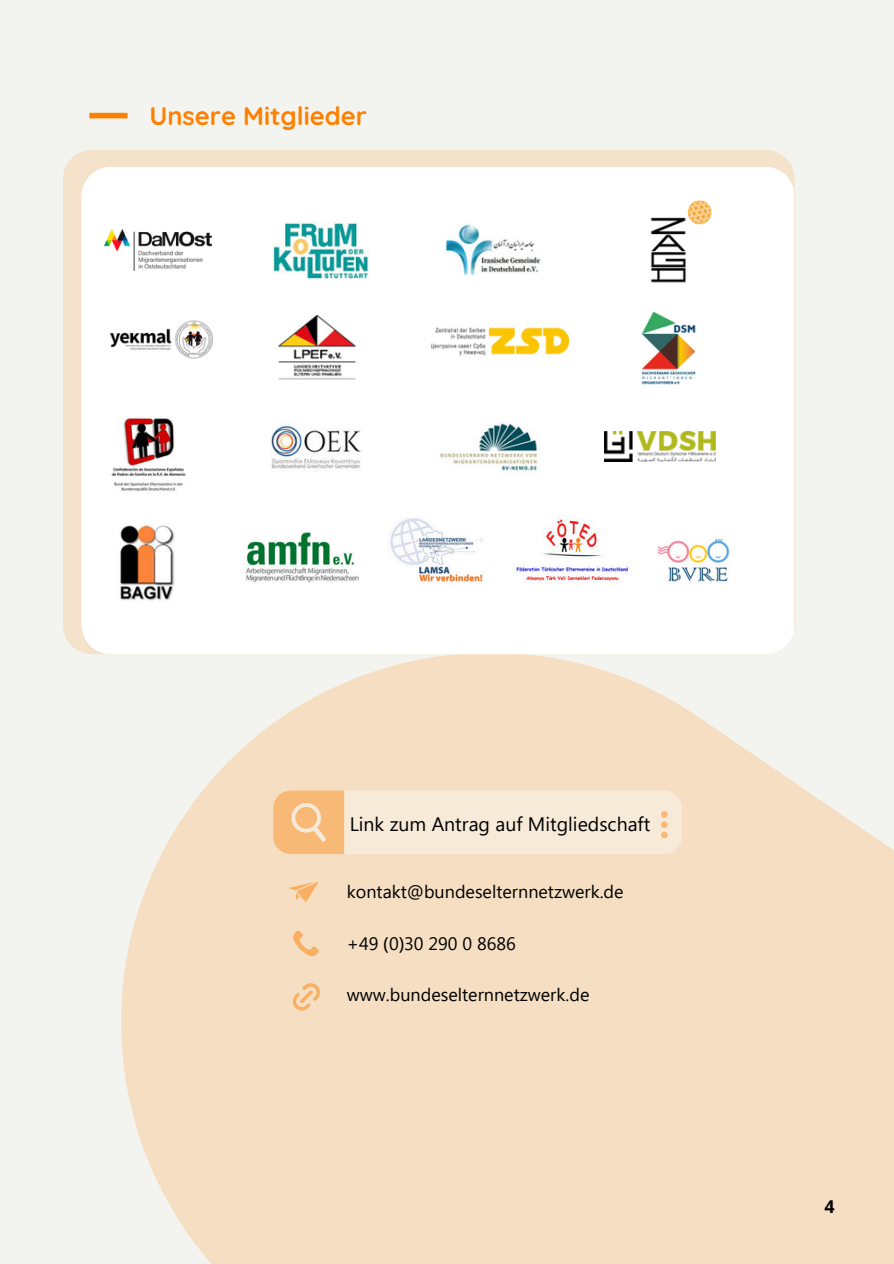
<style>
.page{position:relative;width:894px;height:1264px;background:#fff}
.page>*{position:absolute;margin:0;border:0;box-sizing:border-box;transform-origin:0 0}
.t1{font:700 25.5px "Quicksand";color:#ff8000}
.t2{font:19.5px "Segoe UI";color:#000}
.t3{font:18px "Segoe UI";color:#000}
.t4{font:700 18px "Segoe UI";color:#000}
.s1{font-family:"Noto Sans"}
</style>
<div class="page">
<div style="left:0;top:0;width:893px;height:1263px;background:#f3f4ef"></div>
<div style="left:89px;top:113px;width:38px;height:5px;background:#ff8000"></div>
<svg style="left:91px;top:602px;width:802px;height:661px;fill:#f5dec2"></svg>
<div style="left:63px;top:150px;width:731px;height:504px;background:#f4e2cb"></div>
<div style="left:81px;top:167px;width:712px;height:487px;background:#fff"></div>
<img style="left:116px;top:523px;width:61px;height:79px">
<img style="left:231px;top:511px;width:498px;height:91px">
<img style="left:110px;top:410px;width:78px;height:85px">
<img style="left:265px;top:422px;width:102px;height:49px">
<img style="left:428px;top:410px;width:123px;height:76px">
<img style="left:105px;top:229px;width:107px;height:42px">
<img style="left:273px;top:222px;width:96px;height:56px">
<img style="left:446px;top:214px;width:102px;height:71px">
<img style="left:604px;top:431px;width:111px;height:31px">
<img style="left:105px;top:315px;width:113px;height:54px">
<img style="left:648px;top:199px;width:66px;height:86px">
<img style="left:431px;top:324px;width:137px;height:35px">
<img style="left:622px;top:304px;width:93px;height:91px">
<img style="left:278px;top:315px;width:84px;height:70px">
<div style="left:273px;top:790px;width:408px;height:64px;background:#f8ead9;border-radius:18px"></div>
<svg style="left:273px;top:790px;width:71px;height:64px;background:#f7be81"></svg>
<svg style="left:661px;top:811px;width:6px;height:27px"></svg>
<svg style="left:292px;top:983px;width:28px;height:27px"></svg>
<svg style="left:288px;top:881px;width:30px;height:21px"></svg>
<svg style="left:293px;top:930px;width:26px;height:26px"></svg>
<p class="t1" style="left:149px;top:100px;width:219px">Unsere Mitglieder</p>
<p class="t2" style="left:349px;top:810px;width:302px">Link zum Antrag auf Mitgliedschaft</p>
<p class="t3" style="left:347px;top:878px;width:278px">kontakt@bundeselternnetzwerk.de</p>
<p class="t3" style="left:347px;top:930px;width:170px">+49 <span class="s1">(</span>0<span class="s1">)</span>30 290 0 8686</p>
<p class="t3" style="left:347px;top:981px;width:244px">www.bundeselternnetzwerk.de</p>
<p class="t4" style="left:824px;top:1193px;width:12px">4</p>
</div>
